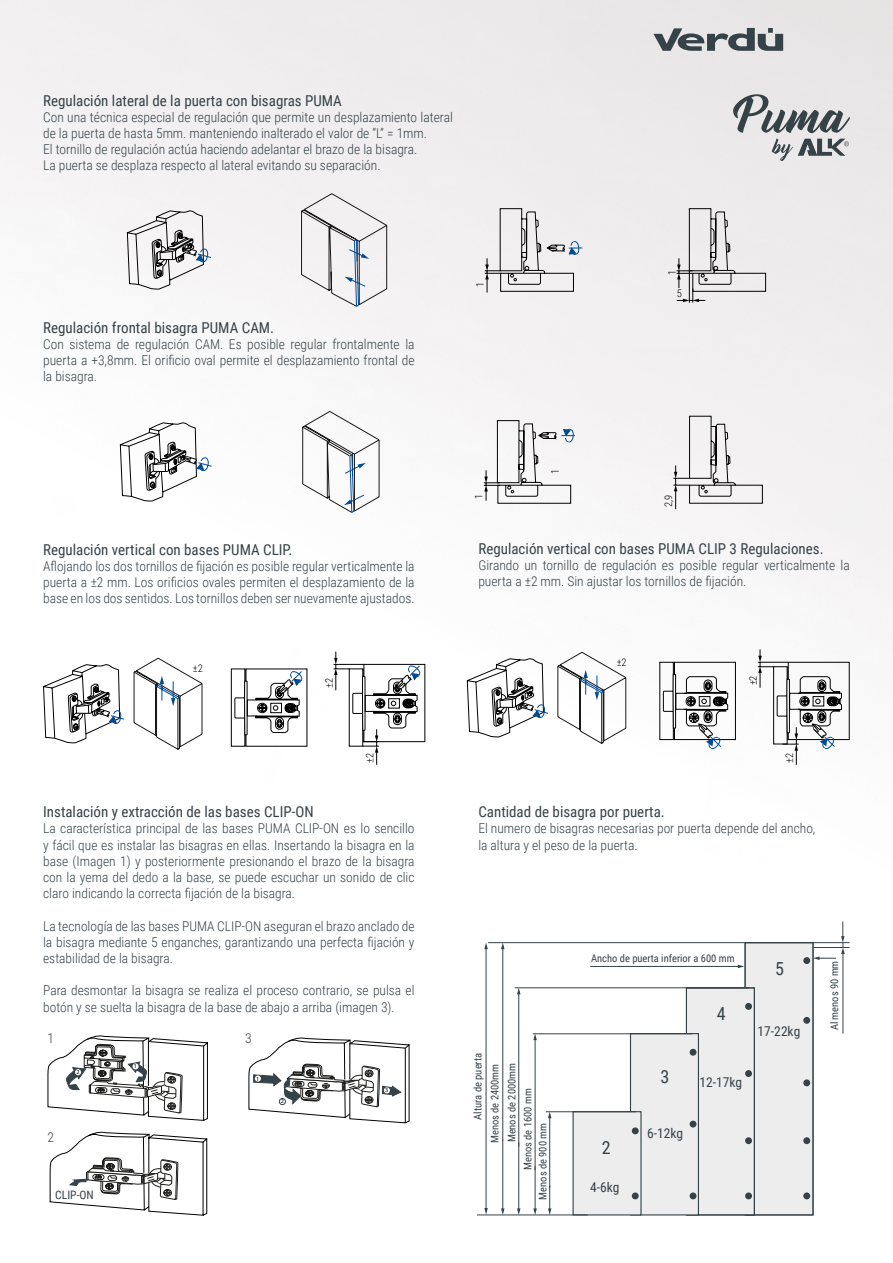
<style>
.page{position:relative;width:893px;height:1263px;background:#fff}
.page>*{position:absolute;margin:0;border:0;box-sizing:border-box;transform-origin:0 0}
.t1{font:18px "Roboto Condensed";color:#354248}
.t2{font:15px "Roboto Condensed";color:#354248}
.t3{font:300 13.5px/16.2px "Roboto Condensed";color:#354248}
.t4{font:13.5px "Roboto Condensed";color:#354248}
.t5{font:11.7px "Roboto Condensed";color:#354248}
.t6{font:10.5px/17px "Roboto Condensed";color:#354248}
.t7{font:300 10.5px "Roboto Condensed";color:#000}
.t8{font:6.15px "Myriad Pro";color:#020203}
</style>
<div class="page">
<img style="left:0;top:0;width:893px;height:1216px">
<svg style="left:248px;top:928px;width:162px;height:215px"></svg>
<svg style="left:485px;top:208px;width:98px;height:85px"></svg>
<svg style="left:127px;top:184px;width:84px;height:125px"></svg>
<svg style="left:301px;top:193px;width:87px;height:115px"></svg>
<svg style="left:673px;top:415px;width:90px;height:94px"></svg>
<svg style="left:484px;top:420px;width:91px;height:84px"></svg>
<svg style="left:119px;top:396px;width:93px;height:125px"></svg>
<svg style="left:302px;top:410px;width:78px;height:103px"></svg>
<svg style="left:47px;top:1007px;width:161px;height:209px"></svg>
<svg style="left:43px;top:638px;width:81px;height:125px"></svg>
<svg style="left:133px;top:657px;width:70px;height:93px"></svg>
<svg style="left:231px;top:668px;width:77px;height:79px"></svg>
<svg style="left:334px;top:652px;width:92px;height:113px"></svg>
<svg style="left:659px;top:661px;width:77px;height:90px"></svg>
<svg style="left:758px;top:649px;width:92px;height:116px"></svg>
<svg style="left:466px;top:632px;width:82px;height:125px"></svg>
<svg style="left:557px;top:651px;width:70px;height:93px"></svg>
<div style="left:745px;top:942px;width:68px;height:273px;background:#ededed"></div>
<div style="left:744px;top:942px;width:70px;height:273px;border:1px solid #354248"></div>
<div style="left:686px;top:987px;width:69px;height:228px;background:#ededed"></div>
<div style="left:686px;top:987px;width:69px;height:228px;border:1px solid #354248"></div>
<div style="left:630px;top:1033px;width:69px;height:182px;background:#ededed;border:1px solid #354248"></div>
<div style="left:572px;top:1111px;width:70px;height:104px;background:#ededed"></div>
<hr style="left:486px;top:1060px;width:1px;height:149px;background:#354248">
<svg style="left:484px;top:1208px;width:4px;height:6px"></svg>
<hr style="left:477px;top:1214px;width:111px;height:1px;background:#354248">
<hr style="left:546px;top:1111px;width:90px;height:1px;background:#354248">
<hr style="left:533px;top:1033px;width:159px;height:1px;background:#354248">
<hr style="left:515px;top:987px;width:234px;height:1px;background:#354248">
<hr style="left:488px;top:942px;width:362px;height:1px;background:#354248">
<hr style="left:486px;top:948px;width:1px;height:112px;background:#354248">
<svg style="left:484px;top:943px;width:4px;height:6px"></svg>
<hr style="left:502px;top:1139px;width:1px;height:70px;background:#354248">
<svg style="left:501px;top:1208px;width:3px;height:7px"></svg>
<hr style="left:502px;top:948px;width:1px;height:193px;background:#354248">
<svg style="left:501px;top:943px;width:3px;height:6px"></svg>
<hr style="left:590px;top:966px;width:149px;height:1px;background:#354248">
<svg style="left:738px;top:965px;width:6px;height:3px"></svg>
<hr style="left:518px;top:1142px;width:1px;height:67px;background:#354248">
<svg style="left:517px;top:1208px;width:3px;height:7px"></svg>
<hr style="left:518px;top:993px;width:1px;height:154px;background:#354248">
<svg style="left:517px;top:988px;width:3px;height:6px"></svg>
<hr style="left:535px;top:1166px;width:1px;height:43px;background:#354248">
<svg style="left:533px;top:1208px;width:4px;height:7px"></svg>
<hr style="left:535px;top:1039px;width:1px;height:131px;background:#354248">
<svg style="left:533px;top:1034px;width:4px;height:6px"></svg>
<svg style="left:548px;top:1186px;width:3px;height:29px"></svg>
<hr style="left:549px;top:1117px;width:1px;height:71px;background:#354248">
<svg style="left:548px;top:1112px;width:3px;height:6px"></svg>
<hr style="left:843px;top:953px;width:1px;height:81px;background:#354248">
<hr style="left:813px;top:947px;width:37px;height:1px;background:#354248">
<svg style="left:813px;top:921px;width:32px;height:39px"></svg>
<div style="left:632px;top:1192px;width:7px;height:7px;background:#354248;border-radius:50%"></div>
<div style="left:690px;top:1192px;width:6px;height:7px;background:#354248;border-radius:50%"></div>
<svg style="left:690px;top:1121px;width:6px;height:6px"></svg>
<div style="left:745px;top:1192px;width:7px;height:7px;background:#354248;border-radius:50%"></div>
<div style="left:745px;top:1137px;width:7px;height:7px;background:#354248;border-radius:50%"></div>
<div style="left:745px;top:1070px;width:7px;height:7px;background:#354248;border-radius:50%"></div>
<div style="left:803px;top:1192px;width:7px;height:7px;background:#354248;border-radius:50%"></div>
<div style="left:803px;top:1137px;width:7px;height:7px;background:#354248;border-radius:50%"></div>
<div style="left:803px;top:1079px;width:7px;height:7px;background:#354248;border-radius:50%"></div>
<div style="left:803px;top:1017px;width:7px;height:7px;background:#354248;border-radius:50%"></div>
<div style="left:690px;top:1049px;width:6px;height:7px;background:#354248;border-radius:50%"></div>
<div style="left:745px;top:1003px;width:7px;height:7px;background:#354248;border-radius:50%"></div>
<div style="left:803px;top:957px;width:7px;height:7px;background:#354248;border-radius:50%"></div>
<div style="left:632px;top:1127px;width:7px;height:7px;background:#354248;border-radius:50%"></div>
<svg style="left:637px;top:0;width:256px;height:303px;background:#e0dfdf"></svg>
<p class="t2" style="left:43px;top:90px;width:300px">Regulación lateral de la puerta con bisagras PUMA</p>
<p class="t3" style="left:43px;top:108px;width:411px">Con una técnica especial de regulación que permite un desplazamiento lateral de la puerta de hasta 5mm. manteniendo inalterado el valor de “L” = 1mm.<br>El tornillo de regulación actúa haciendo adelantar el brazo de la bisagra.<br>La puerta se desplaza respecto al lateral evitando su separación.</p>
<p class="t7" style="left:665px;top:275px;width:7px;rotate:-90deg">1</p>
<p class="t7" style="left:473px;top:287px;width:7px;rotate:-90deg">1</p>
<p class="t7" style="left:677px;top:286px;width:7px">5</p>
<p class="t2" style="left:43px;top:317px;width:233px">Regulación frontal bisagra PUMA CAM.</p>
<p class="t3" style="left:43px;top:336px;width:373px;text-align:justify">Con sistema de regulación CAM. Es posible regular frontalmente la puerta a +3,8mm. El orificio oval permite el desplazamiento frontal de la bisagra.</p>
<p class="t7" style="left:548px;top:474px;width:7px;rotate:-90deg">1</p>
<p class="t7" style="left:472px;top:499px;width:7px;rotate:-90deg">1</p>
<p class="t7" style="left:661px;top:507px;width:14px;rotate:-90deg">2,9</p>
<p class="t2" style="left:43px;top:539px;width:251px">Regulación vertical con bases PUMA CLIP.</p>
<p class="t3" style="left:43px;top:557px;width:373px;text-align:justify">Aflojando los dos tornillos de fijación es posible regular verticalmente la puerta a ±2 mm. Los orificios ovales permiten el desplazamiento de la base en los dos sentidos. Los tornillos deben ser nuevamente ajustados.</p>
<p class="t2" style="left:478px;top:538px;width:347px">Regulación vertical con bases PUMA CLIP 3 Regulaciones.</p>
<p class="t3" style="left:478px;top:556px;width:373px">Girando un tornillo de regulación es posible regular verticalmente la puerta a ±2 mm. Sin ajustar los tornillos de fijación.</p>
<p class="t7" style="left:193px;top:661px;width:11px">±2</p>
<p class="t7" style="left:617px;top:655px;width:11px">±2</p>
<p class="t7" style="left:322px;top:688px;width:11px;rotate:-90deg">±2</p>
<p class="t7" style="left:746px;top:685px;width:11px;rotate:-90deg">±2</p>
<p class="t7" style="left:362px;top:763px;width:11px;rotate:-90deg">±2</p>
<p class="t7" style="left:782px;top:763px;width:11px;rotate:-90deg">±2</p>
<p class="t2" style="left:43px;top:801px;width:272px">Instalación y extracción de las bases CLIP-ON</p>
<p class="t3" style="left:43px;top:820px;width:373px;text-align:justify">La característica principal de las bases PUMA CLIP-ON es lo sencillo y fácil que es instalar las bisagras en ellas. Insertando la bisagra en la base (Imagen 1) y posteriormente presionando el brazo de la bisagra con la yema del dedo a la base, se puede escuchar un sonido de clic claro indicando la correcta fijación de la bisagra.</p>
<p class="t3" style="left:43px;top:917px;width:373px;text-align:justify">La tecnología de las bases PUMA CLIP-ON aseguran el brazo anclado de la bisagra mediante 5 enganches, garantizando una perfecta fijación y estabilidad de la bisagra.</p>
<p class="t3" style="left:43px;top:982px;width:373px">Para desmontar la bisagra se realiza el proceso contrario, se pulsa el botón y se suelta la bisagra de la base de abajo a arriba (imagen 3).</p>
<p class="t3" style="left:48px;top:1030px;width:8px">1</p>
<p class="t8" style="left:76px;top:1068px;width:5px">2</p>
<p class="t3" style="left:48px;top:1129px;width:8px">2</p>
<p class="t5" style="left:55px;top:1187px;width:40px">CLIP-ON</p>
<p class="t8" style="left:134px;top:1062px;width:5px">1</p>
<p class="t3" style="left:245px;top:1030px;width:8px">3</p>
<p class="t8" style="left:256px;top:1075px;width:5px">1</p>
<p class="t8" style="left:281px;top:1097px;width:5px">2</p>
<p class="t8" style="left:385px;top:1086px;width:5px">3</p>
<p class="t2" style="left:478px;top:801px;width:188px">Cantidad de bisagra por puerta.</p>
<p class="t3" style="left:478px;top:820px;width:339px">El numero de bisagras necesarias por puerta depende del ancho, la altura y el peso de la puerta.</p>
<p class="t6" style="left:469px;top:1143px;width:92px;text-indent:23px;rotate:-90deg">Altura de puerta<br>Menos de 2400mm<br>Menos de 2000mm</p>
<p class="t6" style="left:520px;top:1199px;width:113px;line-height:15.1px;text-indent:29px;rotate:-90deg">Menos de 1600 mm<br>Menos de 900 mm</p>
<p class="t6" style="left:591px;top:950px;width:145px">Ancho de puerta inferior a 600 mm</p>
<h1 class="t1" style="left:602px;top:1135px;width:10px">2</h1>
<p class="t4" style="left:590px;top:1178px;width:31px">4-6kg</p>
<h1 class="t1" style="left:717px;top:1001px;width:10px">4</h1>
<h1 class="t1" style="left:660px;top:1064px;width:10px">3</h1>
<p class="t4" style="left:647px;top:1123px;width:38px">6-12kg</p>
<p class="t4" style="left:699px;top:1072px;width:44px">12-17kg</p>
<h1 class="t1" style="left:775px;top:955px;width:10px">5</h1>
<p class="t4" style="left:758px;top:1022px;width:44px">17-22kg</p>
<p class="t6" style="left:826px;top:1030px;width:71px;rotate:-90deg">Al menos 90 mm</p>
</div>
